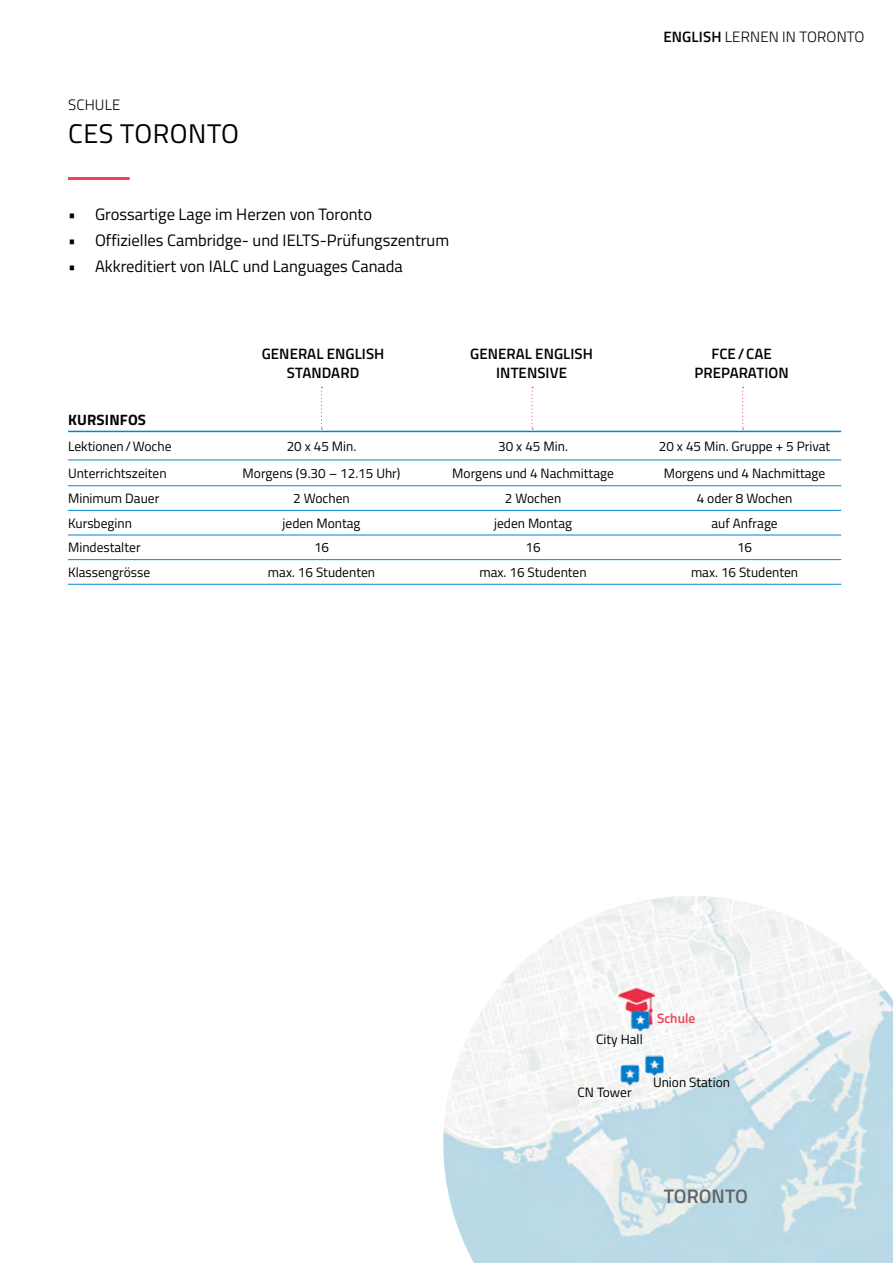
<style>
.page{position:relative;width:893px;height:1263px;background:#fff}
.page>*{position:absolute;margin:0;border:0;box-sizing:border-box;transform-origin:0 0}
.t1{font:27px "Titillium Web";letter-spacing:.02em;color:#000}
.t2{font:600 19.5px "Titillium Web";color:#636466}
.t3{font:16.5px "Titillium Web";color:#000}
.t4{font:600 15px "Titillium Web";letter-spacing:.005em;color:#000}
.t5{font:300 15px "Titillium Web";letter-spacing:.01em;color:#000}
.t6{font:700 15px "Titillium Web";letter-spacing:.01em;color:#000}
.t7{font:13.5px "Titillium Web";color:#000}
.t8{font:600 13.5px "Titillium Web";color:#ef4056}
.s1{font-weight:600}
</style>
<div class="page">
<hr style="left:68px;top:431px;width:773px;height:1px;background:#0089cf">
<hr style="left:68px;top:460px;width:773px;height:1px;background:#0089cf">
<hr style="left:68px;top:485px;width:773px;height:1px;background:#0089cf">
<hr style="left:68px;top:510px;width:773px;height:1px;background:#0089cf">
<hr style="left:68px;top:535px;width:773px;height:1px;background:#0089cf">
<hr style="left:68px;top:559px;width:773px;height:1px;background:#0089cf">
<hr style="left:68px;top:584px;width:773px;height:1px;background:#0089cf">
<img style="left:443px;top:896px;width:450px;height:367px">
<hr style="left:68px;top:177px;width:62px;height:3px;background:#ef4056">
<svg style="left:321px;top:387px;width:1px;height:42px"></svg>
<svg style="left:531px;top:387px;width:2px;height:42px"></svg>
<svg style="left:742px;top:387px;width:2px;height:42px"></svg>
<p class="t5" style="left:68px;top:94px;width:54px">SCHULE</p>
<h1 class="t1" style="left:68px;top:113px;width:172px">CES TORONTO</h1>
<p class="t3" style="left:68px;top:202px;width:306px">• Grossartige Lage im Herzen von Toronto</p>
<p class="t3" style="left:68px;top:228px;width:383px">• Offizielles Cambridge- und IELTS-Prüfungszentrum</p>
<p class="t3" style="left:68px;top:255px;width:336px">• Akkreditiert von IALC und Languages Canada</p>
<p class="t5" style="left:663px;top:26px;width:203px"><span class="s1">ENGLISH</span> LERNEN IN TORONTO</p>
<p class="t4" style="left:262px;top:342px;width:124px">GENERAL ENGLISH</p>
<p class="t4" style="left:470px;top:342px;width:124px">GENERAL ENGLISH</p>
<p class="t4" style="left:711px;top:342px;width:62px">FCE/CAE</p>
<p class="t4" style="left:287px;top:361px;width:74px">STANDARD</p>
<p class="t4" style="left:496px;top:361px;width:72px">INTENSIVE</p>
<p class="t4" style="left:694px;top:361px;width:96px">PREPARATION</p>
<p class="t6" style="left:68px;top:408px;width:79px">KURSINFOS</p>
<p class="t7" style="left:68px;top:436px;width:105px">Lektionen/Woche</p>
<p class="t7" style="left:287px;top:436px;width:71px">20 x 45 Min.</p>
<p class="t7" style="left:498px;top:436px;width:71px">30 x 45 Min.</p>
<p class="t7" style="left:659px;top:436px;width:173px">20 x 45 Min. Gruppe + 5 Privat</p>
<p class="t7" style="left:68px;top:464px;width:100px">Unterrichtszeiten</p>
<p class="t7" style="left:243px;top:464px;width:159px">Morgens (9.30 – 12.15 Uhr)</p>
<p class="t7" style="left:452px;top:464px;width:163px">Morgens und 4 Nachmittage</p>
<p class="t7" style="left:664px;top:464px;width:163px">Morgens und 4 Nachmittage</p>
<p class="t7" style="left:68px;top:488px;width:93px">Minimum Dauer</p>
<p class="t7" style="left:293px;top:488px;width:58px">2 Wochen</p>
<p class="t7" style="left:505px;top:488px;width:58px">2 Wochen</p>
<p class="t7" style="left:697px;top:488px;width:97px">4 oder 8 Wochen</p>
<p class="t7" style="left:68px;top:513px;width:65px">Kursbeginn</p>
<p class="t7" style="left:283px;top:513px;width:80px">jeden Montag</p>
<p class="t7" style="left:494px;top:513px;width:80px">jeden Montag</p>
<p class="t7" style="left:711px;top:513px;width:68px">auf Anfrage</p>
<p class="t7" style="left:68px;top:538px;width:74px">Mindestalter</p>
<p class="t7" style="left:314px;top:538px;width:17px">16</p>
<p class="t7" style="left:525px;top:538px;width:17px">16</p>
<p class="t7" style="left:737px;top:538px;width:17px">16</p>
<p class="t7" style="left:68px;top:562px;width:84px">Klassengrösse</p>
<p class="t7" style="left:268px;top:562px;width:109px">max. 16 Studenten</p>
<p class="t7" style="left:479px;top:562px;width:109px">max. 16 Studenten</p>
<p class="t7" style="left:691px;top:562px;width:109px">max. 16 Studenten</p>
<p class="t7" style="left:596px;top:1029px;width:48px">City Hall</p>
<p class="t8" style="left:657px;top:1008px;width:40px">Schule</p>
<p class="t7" style="left:578px;top:1082px;width:56px">CN Tower</p>
<p class="t7" style="left:653px;top:1073px;width:79px">Union Station</p>
<h2 class="t2" style="left:664px;top:1182px;width:85px">TORONTO</h2>
</div>
